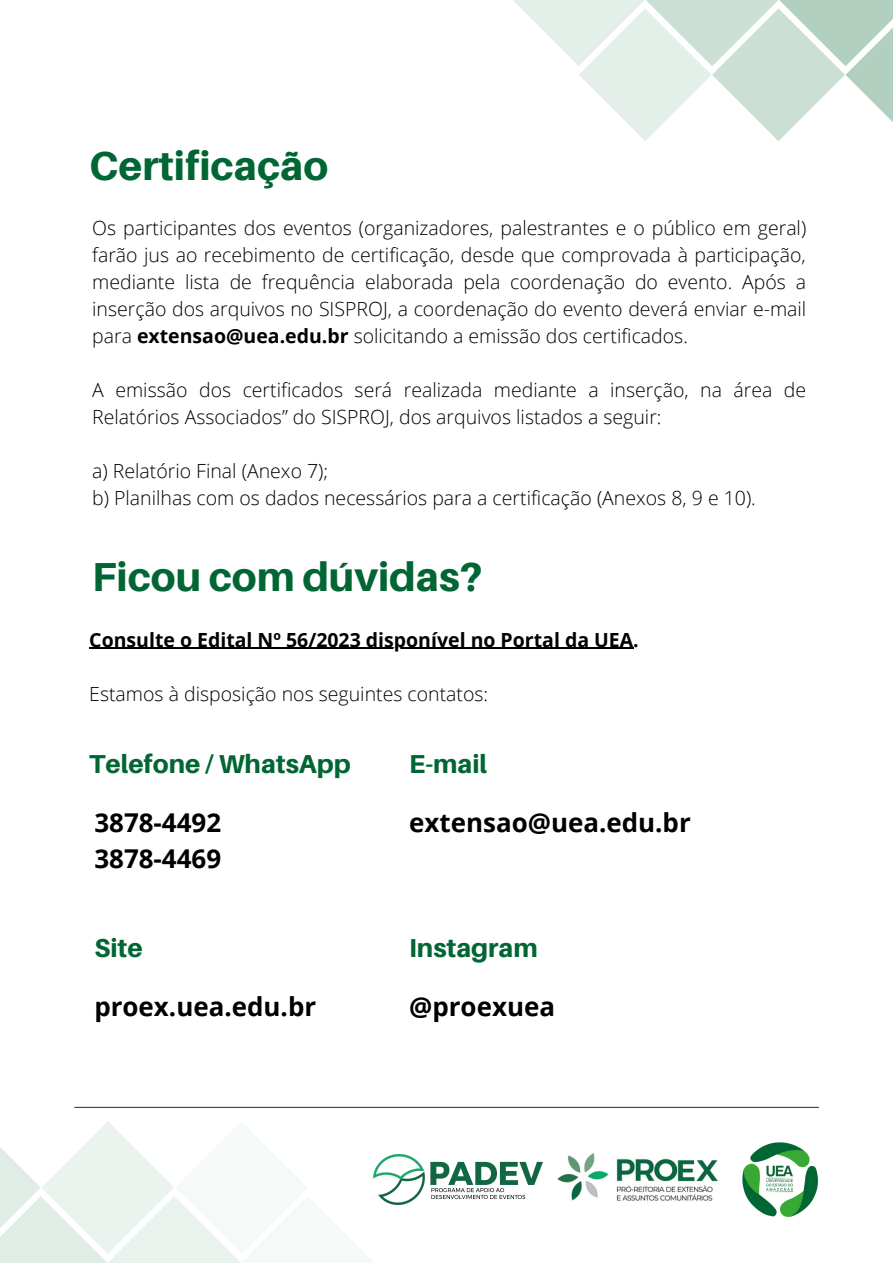
<style>
.page{position:relative;width:893px;height:1264px;background:#fff}
.page>*{position:absolute;margin:0;border:0;box-sizing:border-box;transform-origin:0 0}
.t1{font:800 40.5px "Aileron";color:#016633}
.t2{font:700 25.95px "Open Sans";color:#000}
.t3{font:800 25.95px "Aileron";color:#016633}
.t4{font:300 19.5px/27px "Open Sans";color:#000;text-align:justify}
.t5{font:700 19.5px "Open Sans";color:#000}
.s1{font-weight:700}
</style>
<div class="page">
<img style="left:374px;top:1154px;width:169px;height:50px">
<img style="left:557px;top:1153px;width:161px;height:48px">
<img style="left:742px;top:1142px;width:75px;height:74px">
<svg style="left:513px;top:0;width:379px;height:141px"></svg>
<svg style="left:0;top:1122px;width:374px;height:140px"></svg>
<hr style="left:74px;top:1106px;width:744px;height:1px;background:#016633">
<hr style="left:89px;top:648px;width:544px;height:1px;background:#000">
<p class="t1" style="left:89px;top:141px;width:240px">Certificação</p>
<p class="t4" style="left:92px;top:213px;width:715px">Os participantes dos eventos (organizadores, palestrantes e o público em geral) farão jus ao recebimento de certificação, desde que comprovada à participação, mediante lista de frequência elaborada pela coordenação do evento. Após a inserção dos arquivos no SISPROJ, a coordenação do evento deverá enviar e-mail para <span class="s1">extensao@uea.edu.br</span> solicitando a emissão dos certificados.</p>
<p class="t4" style="left:92px;top:375px;width:715px">A emissão dos certificados será realizada mediante a inserção, na área de<br>Relatórios Associados” do SISPROJ, dos arquivos listados a seguir:</p>
<p class="t4" style="left:92px;top:456px;width:237px">a) Relatório Final (Anexo 7);</p>
<p class="t4" style="left:92px;top:483px;width:665px">b) Planilhas com os dados necessários para a certificação (Anexos 8, 9 e 10).</p>
<p class="t1" style="left:92px;top:552px;width:392px">Ficou com dúvidas?</p>
<p class="t5" style="left:89px;top:626px;width:551px">Consulte o Edital Nº 56/2023 disponível no Portal da UEA.</p>
<p class="t4" style="left:89px;top:679px;width:400px">Estamos à disposição nos seguintes contatos:</p>
<p class="t3" style="left:89px;top:747px;width:263px">Telefone / WhatsApp</p>
<p class="t2" style="left:94px;top:804px;width:128px">3878-4492</p>
<p class="t2" style="left:94px;top:840px;width:128px">3878-4469</p>
<p class="t3" style="left:94px;top:931px;width:50px">Site</p>
<p class="t2" style="left:94px;top:988px;width:223px">proex.uea.edu.br</p>
<p class="t3" style="left:409px;top:747px;width:79px">E-mail</p>
<p class="t2" style="left:409px;top:804px;width:283px">extensao@uea.edu.br</p>
<p class="t3" style="left:409px;top:931px;width:130px">Instagram</p>
<p class="t2" style="left:409px;top:988px;width:147px">@proexuea</p>
</div>
